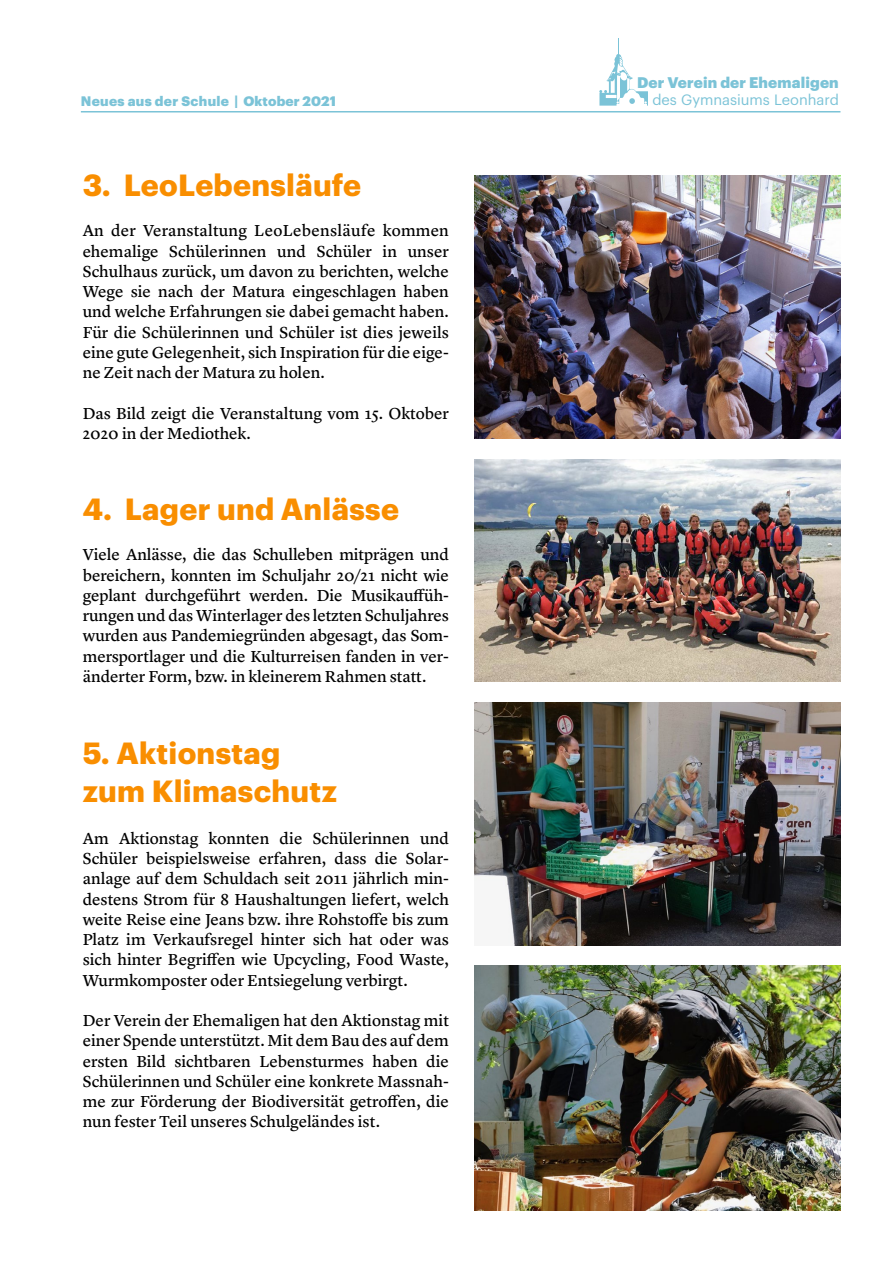
<style>
.page{position:relative;width:893px;height:1263px;background:#fff}
.page>*{position:absolute;margin:0;border:0;box-sizing:border-box;transform-origin:0 0}
.t1{font:700 30px/37.5px "Graphik";letter-spacing:.01em;color:#f98e00}
.t2{font:16.5px/20.2px "Lyon Text Regular No.2";color:#000;text-align:justify}
.t3{font:900 15px "Graphik";letter-spacing:.01em;color:#7bc3d7}
.t4{font:14.7px "Graphik";color:#7bc3d7}
.t5{font:900 13.5px "Graphik";letter-spacing:.02em;color:#7bc3d7}
</style>
<div class="page">
<svg style="left:599px;top:38px;width:49px;height:68px"></svg>
<img style="left:474px;top:176px;width:366px;height:263px">
<img style="left:474px;top:459px;width:366px;height:223px">
<img style="left:474px;top:702px;width:366px;height:243px">
<img style="left:474px;top:965px;width:366px;height:245px">
<hr style="left:81px;top:111px;width:759px;height:2px;background:#7bc3d7">
<p class="t3" style="left:637px;top:71px;width:203px">Der Verein der Ehemaligen</p>
<p class="t5" style="left:81px;top:91px;width:256px">Neues aus der Schule | Oktober 2021</p>
<p class="t4" style="left:652px;top:89px;width:188px">des Gymnasiums Leonhard</p>
<h1 class="t1" style="left:83px;top:163px;width:280px">3. LeoLebensläufe</h1>
<p class="t2" style="left:83px;top:219px;width:368px">An der Veranstaltung LeoLebensläufe kommen ehemalige Schülerinnen und Schüler in unser Schulhaus zurück, um davon zu berichten, welche Wege sie nach der Matura eingeschlagen haben und welche Erfahrungen sie dabei gemacht haben.<br>Für die Schülerinnen und Schüler ist dies jeweils eine gute Gelegenheit, sich Inspiration für die eige&shy;ne Zeit nach der Matura zu holen.</p>
<p class="t2" style="left:83px;top:401px;width:368px">Das Bild zeigt die Veranstaltung vom 15. Oktober<br>2020 in der Mediothek.</p>
<h1 class="t1" style="left:83px;top:487px;width:318px">4. Lager und Anlässe</h1>
<p class="t2" style="left:83px;top:543px;width:368px">Viele Anlässe, die das Schulleben mitprägen und bereichern, konnten im Schuljahr 20/21 nicht wie geplant durchgeführt werden. Die Musikauffüh&shy;rungen und das Winterlager des letzten Schuljahres wurden aus Pandemiegründen abgesagt, das Som&shy;mersportlager und die Kulturreisen fanden in ver&shy;änderter Form, bzw. in kleinerem Rahmen statt.</p>
<h1 class="t1" style="left:83px;top:732px;width:256px">5. Aktionstag zum Klimaschutz</h1>
<p class="t2" style="left:83px;top:827px;width:368px">Am Aktionstag konnten die Schülerinnen und Schüler beispielsweise erfahren, dass die Solar&shy;anlage auf dem Schuldach seit 2011 jährlich min&shy;destens Strom für 8 Haushaltungen liefert, welch weite Reise eine Jeans bzw. ihre Rohstoffe bis zum Platz im Verkaufsregel hinter sich hat oder was sich hinter Begriffen wie Upcycling, Food Waste, Wurmkomposter oder Entsiegelung verbirgt.</p>
<p class="t2" style="left:83px;top:1009px;width:368px">Der Verein der Ehemaligen hat den Aktionstag mit einer Spende unterstützt. Mit dem Bau des auf dem ersten Bild sichtbaren Lebensturmes haben die Schülerinnen und Schüler eine konkrete Massnah&shy;me zur Förderung der Biodiversität getroffen, die nun fester Teil unseres Schulgeländes ist.</p>
</div>
